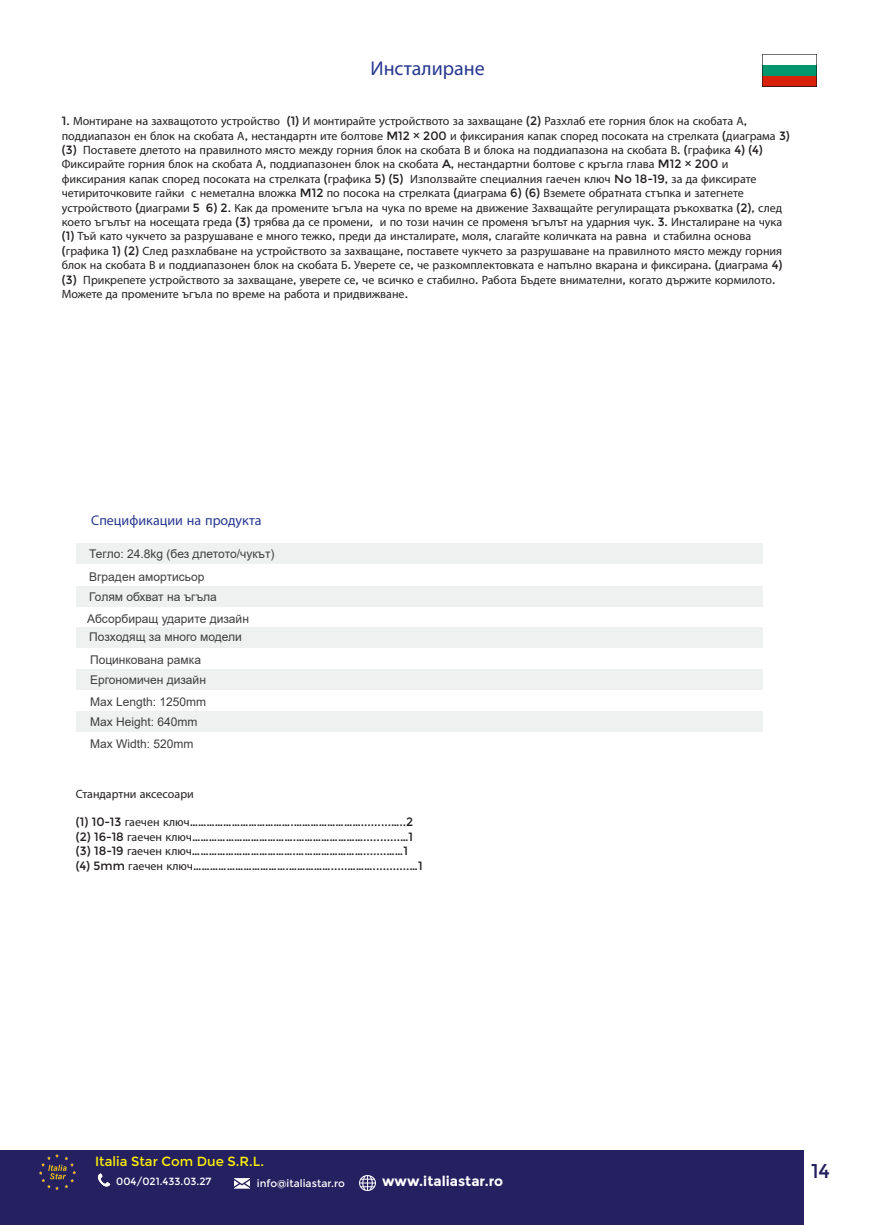
<style>
.page{position:relative;width:874px;height:1225px;background:#fff}
.page>*{position:absolute;margin:0;border:0;box-sizing:border-box;transform-origin:0 0}
.t1{font:20px "Myriad Pro";color:#283890}
.t2{font:20px "Montserrat";color:#252161}
.t3{font:14px "Myriad Pro";color:#283890}
.t4{font:700 13.8px "Montserrat";color:#fff}
.t5{font:13.2px "Montserrat";color:#fff101}
.t6{font:12px/14.4px "Myriad Pro";color:#231f20}
.t7{font:12px/14.4px "Montserrat";color:#231f20}
.t8{font:12px/22.4px "Arial";color:#3e3e3f}
.t9{font:10.4px "Montserrat";color:#fff}
.s1{font-family:"Montserrat"}
.s2{font-family:"Myriad Pro"}
</style>
<div class="page">
<div style="left:0;top:1150px;width:803px;height:75px;background:#252161"></div>
<img style="left:40px;top:1154px;width:36px;height:35px">
<svg style="left:97px;top:1173px;width:13px;height:13px"></svg>
<img style="left:234px;top:1178px;width:16px;height:11px">
<img style="left:359px;top:1175px;width:16px;height:16px">
<div style="left:76px;top:543px;width:686px;height:21px;background:#eff0f0"></div>
<div style="left:76px;top:586px;width:685px;height:21px;background:#eff0f0"></div>
<div style="left:76px;top:626px;width:686px;height:21px;background:#eff0f0"></div>
<div style="left:77px;top:669px;width:685px;height:20px;background:#eff0f0"></div>
<div style="left:77px;top:711px;width:685px;height:21px;background:#eff0f0"></div>
<img style="left:762px;top:54px;width:54px;height:33px">
<h1 class="t1" style="left:370px;top:56px;width:116px">Инсталиране</h1>
<p class="t6" style="left:62px;top:114px;width:729px"><span class="s1">1.</span> Монтиране на захващотото устройство <span class="s1">(1)</span> И монтирайте устройството за захващане <span class="s1">(2)</span> Разхлаб ете горния блок на скобата А<span class="s1">, </span>поддиапазон ен блок на скобата А<span class="s1">,</span> нестандартн ите болтове <span class="s1">M12 × 200</span> и фиксирания капак според посоката на стрелката <span class="s1">(</span>диаграма <span class="s1">3) (3)</span> Поставете длетото на правилното място между горния блок на скобата В и блока на поддиапазона на скобата В<span class="s1">. (</span>графика <span class="s1">4) (4)<br></span>Фиксирайте горния блок на скобата А<span class="s1">,</span> поддиапазонен блок на скобата <span class="s1">A,</span> нестандартни болтове с кръгла глава <span class="s1">M12 × 200</span> и фиксирания капак според посоката на стрелката <span class="s1">(</span>графика <span class="s1">5) (5)</span> Използвайте специалния гаечен ключ <span class="s1">No 18-19,</span> за да фиксирате четириточковите гайки с неметална вложка <span class="s1">M12</span> по посока на стрелката <span class="s1">(</span>диаграма <span class="s1">6) (6)</span> Вземете обратната стъпка и затегнете устройството <span class="s1">(</span>диаграми <span class="s1">5 6) 2.</span> Как да промените ъгъла на чука по време на движение Захващайте регулиращата ръкохватка <span class="s1">(2),</span> след което ъгълът на носещата греда <span class="s1">(3)</span> трябва да се промени<span class="s1">,</span> и по този начин се променя ъгълът на ударния чук<span class="s1">. 3.</span> Инсталиране на чука <span class="s1">(1)</span> Тъй като чукчето за разрушаване е много тежко<span class="s1">,</span> преди да инсталирате<span class="s1">,</span> моля<span class="s1">,</span> слагайте количката на равна и стабилна основа <span class="s1">(</span>графика <span class="s1">1) (2)</span> След разхлабване на устройството за захващане<span class="s1">,</span> поставете чукчето за разрушаване на правилното място между горния блок на скобата В и поддиапазонен блок на скобата Б<span class="s1">.</span> Уверете се<span class="s1">,</span> че разкомплектовката е напълно вкарана и фиксирана<span class="s1">. (</span>диаграма <span class="s1">4) (3)</span> Прикрепете устройството за захващане<span class="s1">,</span> уверете се<span class="s1">,</span> че всичко е стабилно<span class="s1">.</span> Работа Бъдете внимателни<span class="s1">,</span> когато държите кормилото<span class="s1">.<br></span>Можете да промените ъгъла по време на работа и придвижване<span class="s1">.</span></p>
<p class="t3" style="left:91px;top:511px;width:172px">Спецификации на продукта</p>
<p class="t8" style="left:89px;top:543px;width:187px">Тегло: 24.8kg (без длетото/чукът)<br>Вграден амортисьор</p>
<p class="t8" style="left:87px;top:585px;width:163px">Голям обхват на ъгъла<br>Абсорбиращ ударите дизайн</p>
<p class="t8" style="left:89px;top:624px;width:154px;line-height:23.2px">Позходящ за много модели<br>Поцинкована рамка</p>
<p class="t8" style="left:90px;top:668px;width:118px">Ергономичен дизайн<br>Max Length: 1250mm</p>
<p class="t8" style="left:90px;top:711px;width:109px;line-height:21.8px">Max Height: 640mm<br>Max Width: 520mm</p>
<p class="t6" style="left:76px;top:786px;width:119px">Стандартни аксесоари</p>
<p class="t7" style="left:76px;top:815px;width:348px">(1) 10-13 <span class="s2">гаечен ключ</span>……………………………….…………………….........…..2 (2) 16-18 <span class="s2">гаечен ключ</span>……………………………….……………………...........…1 (3) 18-19 <span class="s2">гаечен ключ</span>……………………………….…………………….......……1 (4) 5mm <span class="s2">гаечен ключ</span>…………………………….…………….....………...........…1</p>
<p class="t5" style="left:95px;top:1153px;width:170px">Italia Star Com Due S.R.L.</p>
<p class="t9" style="left:116px;top:1175px;width:97px">004/021.433.03.27</p>
<p class="t9" style="left:257px;top:1176px;width:89px">info@italiastar.ro</p>
<p class="t4" style="left:382px;top:1172px;width:123px">www.italiastar.ro</p>
<h1 class="t2" style="left:810px;top:1158px;width:21px">14</h1>
</div>
